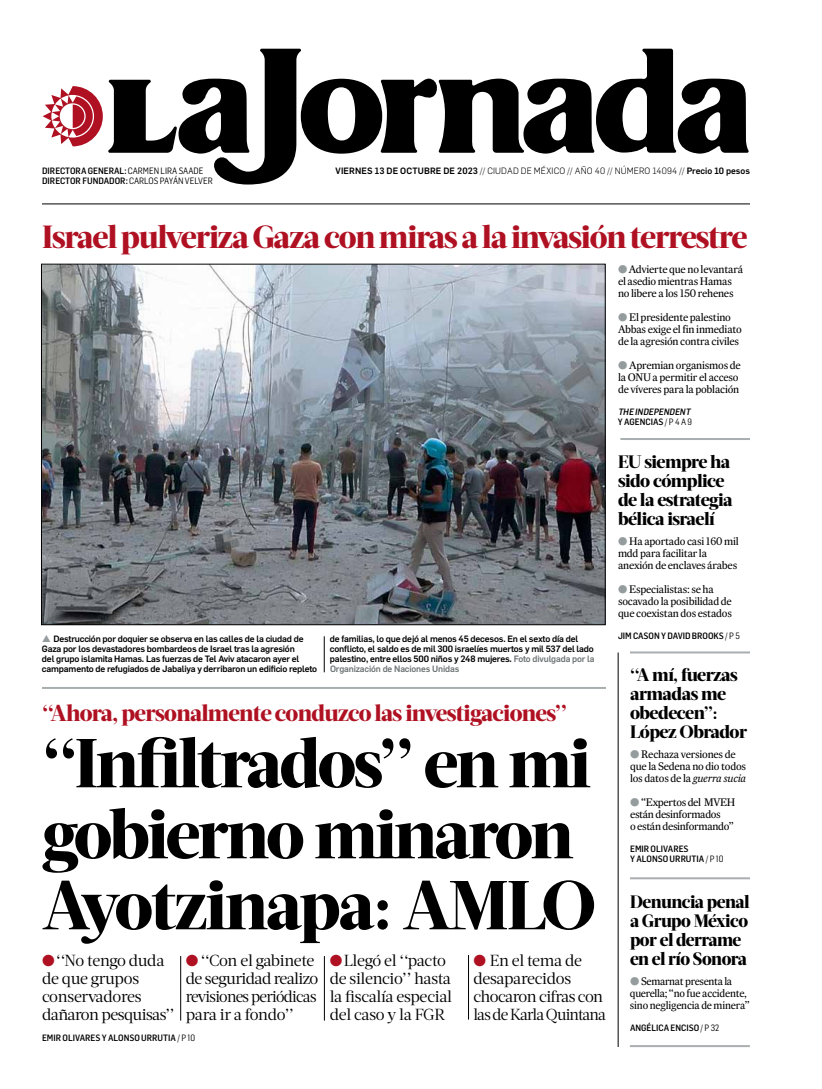
<style>
.page{position:relative;width:822px;height:1089px;background:#fff}
.page>*{position:absolute;margin:0;border:0;box-sizing:border-box;transform-origin:0 0}
.t1{font:800 69px/71px "Acta Headline";letter-spacing:-.04em;color:#000}
.t2{font:800 32px "Acta Headline";letter-spacing:-.04em;color:#af1122}
.t3{font:800 23px "Acta Headline";letter-spacing:-.03em;color:#af1122}
.t4{font:800 18px/19px "Acta Headline";letter-spacing:-.03em;color:#000}
.t5{font:16px/18px "Acta Deck";letter-spacing:-.03em;color:#000}
.t6{font:11px/12px "Expresso Tx";letter-spacing:-.02em;color:#000}
.t7{font:500 9px/10px "Flama";letter-spacing:-.02em;color:#000}
.t8{font:500 9px/10px "Flama Semicond";color:#000}
.t9{font:300 9px "Flama";letter-spacing:.015em;color:#000}
.t10{font:italic 500 9px/10px "Flama Semicond";color:#000}
.s1{font-weight:400}
.s2{font-weight:500}
.s3{color:#959c9d}
.s4{font-style:normal}
.s5{font-weight:400;font-style:normal}
.s6{color:#6d7373}
.s7{color:#af1122}
.s8{font-style:italic}
</style>
<div class="page">
<svg style="left:43px;top:49px;width:706px;height:136px"></svg>
<hr style="left:42px;top:204px;width:708px;height:1px;background:#000">
<hr style="left:618px;top:652px;width:1px;height:395px;background:#000">
<hr style="left:181px;top:956px;width:1px;height:65px;background:#000">
<hr style="left:324px;top:956px;width:1px;height:65px;background:#000">
<hr style="left:468px;top:955px;width:1px;height:65px;background:#000">
<hr style="left:42px;top:687px;width:564px;height:2px;background:#a9afb0">
<img style="left:43px;top:266px;width:560px;height:357px">
<hr style="left:620px;top:438px;width:130px;height:2px;background:#a9afb0">
<hr style="left:630px;top:651px;width:120px;height:2px;background:#a9afb0">
<hr style="left:630px;top:877px;width:120px;height:2px;background:#a9afb0">
<hr style="left:630px;top:1045px;width:120px;height:2px;background:#a9afb0">
<hr style="left:324px;top:636px;width:1px;height:36px;background:#000">
<p class="t8" style="left:42px;top:166px;width:163px">DIRECTORA GENERAL: <span class="s1">CARMEN LIRA SAADE</span></p>
<p class="t9" style="left:336px;top:164px;width:416px"><span class="s2">viernes 13 DE OCTUBRE de 2023</span> // CIUDAD DE MÉXICO // AÑO 40 // NÚM ERO 14094 // <span class="s2">Precio 10 pesos</span></p>
<p class="t8" style="left:42px;top:176px;width:172px">DIRECTOR FUNDADOR: <span class="s1">CARLOS PAYÁN VELVER</span></p>
<h2 class="t2" style="left:42px;top:218px;width:707px">Israel pulveriza Gaza con miras a la invasión terrestre</h2>
<p class="t6" style="left:618px;top:263px;width:127px"><span class="s3">●</span> Advierte que no levantará el asedio mientras Hamas no libere a los 150 rehenes</p>
<p class="t6" style="left:618px;top:311px;width:125px"><span class="s3">●</span> El presidente palestino<br>Abbas exige el fin inmediato de la agresión contra civiles</p>
<p class="t6" style="left:618px;top:359px;width:124px"><span class="s3">●</span> Apremian organismos de la ONU a permitir el acceso de víveres para la población</p>
<p class="t10" style="left:618px;top:406px;width:76px">THE INDEPENDENT<br><span class="s4">Y AGENCIAS</span> <span class="s5">/ P 4 A 9</span></p>
<p class="t7" style="left:42px;top:633px;width:277px;text-indent:11px">Destrucción por doquier se observa en las calles de la ciudad de Gaza por los devastadores bombardeos de Israel tras la agresión<br>del grupo islamita Hamas. Las fuerzas de Tel Aviv atacaron ayer el campamento de refugiados de Jabaliya y derribaron un edificio repleto</p>
<p class="t7" style="left:330px;top:633px;width:266px">de familias, lo que dejó al menos 45 decesos. En el sexto día del conflicto, el saldo es de mil 300 israelíes muertos y mil 537 del lado palestino, entre ellos 500 niños y 248 mujeres. <span class="s6">Foto divulgada por la Organización de Naciones Unidas</span></p>
<h3 class="t3" style="left:42px;top:699px;width:527px">‘‘Ahora, personalmente conduzco las investigaciones’’</h3>
<h1 class="t1" style="left:42px;top:728px;width:556px">‘‘Infiltrados’’ en mi gobierno minaron<br>Ayotzinapa: AMLO</h1>
<h3 class="t5" style="left:42px;top:952px;width:134px"><span class="s7">●</span> ‘‘No tengo duda de que grupos conservadores dañaron pesquisas’’</h3>
<h3 class="t5" style="left:186px;top:952px;width:134px"><span class="s7">●</span> ‘‘Con el gabinete de seguridad realizo revisiones periódicas para ir a fondo’’</h3>
<h3 class="t5" style="left:330px;top:952px;width:124px"><span class="s7">●</span> Llegó el ‘‘pacto de silencio’’ hasta la fiscalía especial del caso y la FGR</h3>
<h3 class="t5" style="left:473px;top:952px;width:134px"><span class="s7">●</span> En el tema de desaparecidos chocaron cifras con las de Karla Quintana</h3>
<p class="t8" style="left:42px;top:1033px;width:155px">EMIR OLIVARES Y ALONSO URRUTIA <span class="s1">/ P 10</span></p>
<h3 class="t4" style="left:618px;top:452px;width:116px">EU siempre ha sido cómplice de la estrategia bélica israelí</h3>
<p class="t6" style="left:618px;top:535px;width:122px"><span class="s3">●</span> Ha aportado casi 160 mil mdd para facilitar la anexión de enclaves árabes</p>
<p class="t6" style="left:618px;top:583px;width:115px"><span class="s3">●</span> Especialistas: se ha socavado la posibilidad de que coexistan dos estados</p>
<p class="t8" style="left:618px;top:630px;width:123px">JIM CASON Y DAVID BROOKS <span class="s1">/ P 5</span></p>
<h3 class="t4" style="left:630px;top:665px;width:119px">‘‘A mí, fuerzas armadas me obedecen’’:<br>López Obrador</h3>
<p class="t6" style="left:630px;top:748px;width:118px"><span class="s3">●</span> Rechaza versiones de que la Sedena no dio todos los datos de la <span class="s8">guerra sucia</span></p>
<p class="t6" style="left:630px;top:796px;width:107px"><span class="s3">●</span> ‘‘Expertos del MVEH están desinformados<br>o están desinformando’’</p>
<p class="t8" style="left:630px;top:844px;width:95px">EMIR OLIVARES<br>Y ALONSO URRUTIA <span class="s1">/ P 10</span></p>
<h3 class="t4" style="left:630px;top:892px;width:121px">Denuncia penal a Grupo México por el derrame en el río Sonora</h3>
<p class="t6" style="left:630px;top:975px;width:121px"><span class="s3">●</span> Semarnat presenta la querella; ‘‘no fue accidente, sino negligencia de minera’’</p>
<p class="t8" style="left:630px;top:1022px;width:91px">ANGÉLICA ENCISO <span class="s1">/ P 32</span></p>
</div>
